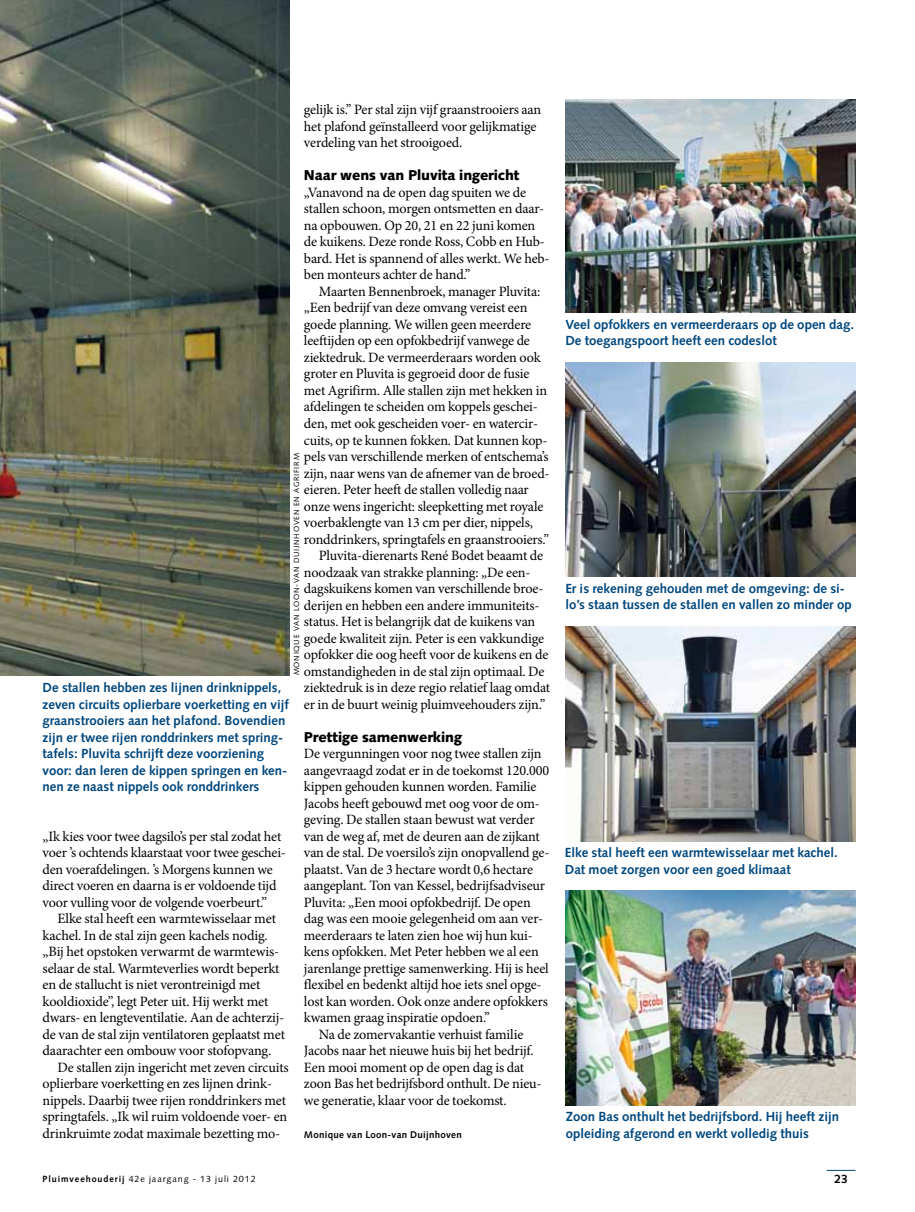
<style>
.page{position:relative;width:915px;height:1212px;background:#fff}
.page>*{position:absolute;margin:0;border:0;box-sizing:border-box;transform-origin:0 0}
.t1{font:14.25px/16.5px "Minion Pro";letter-spacing:-.01em;color:#000}
.t2{font:900 14.25px "Syntax LT Std";letter-spacing:-.01em;color:#000}
.t3{font:700 13.2px/16.5px "Syntax LT Std";color:#00477e}
.t4{font:700 12px "Syntax LT Std";color:#000}
.t5{font:700 9.75px "Syntax LT Std";letter-spacing:.025em;color:#000}
.t6{font:9px "Syntax LT Std";letter-spacing:.1em;color:#000}
.t7{font:7.5px "Syntax LT Std";letter-spacing:.1em;color:#000}
.s1{font-weight:700}
</style>
<div class="page">
<img style="left:0;top:0;width:289px;height:675px">
<img style="left:565px;top:362px;width:290px;height:215px">
<img style="left:565px;top:100px;width:290px;height:213px">
<img style="left:565px;top:890px;width:290px;height:215px">
<img style="left:565px;top:626px;width:289px;height:215px">
<svg style="left:826px;top:1170px;width:29px;height:1px"></svg>
<p class="t1" style="left:304px;top:102px;width:239px">gelijk is.” Per stal zijn vijf graanstrooiers aan het plafond geïnstalleerd voor gelijkmatige verdeling van het strooigoed.</p>
<p class="t2" style="left:304px;top:167px;width:217px">Naar wens van Pluvita ingericht</p>
<p class="t1" style="left:304px;top:184px;width:247px">„Vanavond na de open dag spuiten we de stallen schoon, morgen ontsmetten en daar&shy;na opbouwen. Op 20, 21 en 22 juni komen de kuikens. Deze ronde Ross, Cobb en Hub&shy;bard. Het is spannend of alles werkt. We heb&shy;ben monteurs achter de hand.”</p>
<p class="t1" style="left:319px;top:283px;width:223px">Maarten Bennenbroek, manager Pluvita:</p>
<p class="t1" style="left:304px;top:300px;width:225px">„Een bedrijf van deze omvang vereist een</p>
<p class="t1" style="left:304px;top:316px;width:229px">goede planning. We willen geen meerdere</p>
<p class="t1" style="left:304px;top:333px;width:227px">leeftijden op een opfokbedrijf vanwege de</p>
<p class="t1" style="left:304px;top:349px;width:238px">ziektedruk. De vermeerderaars worden ook</p>
<p class="t1" style="left:304px;top:366px;width:227px">groter en Pluvita is gegroeid door de fusie</p>
<p class="t1" style="left:304px;top:382px;width:244px">met Agrifirm. Alle stallen zijn met hekken in</p>
<p class="t1" style="left:304px;top:399px;width:235px">afdelingen te scheiden om koppels geschei-</p>
<p class="t1" style="left:304px;top:415px;width:235px">den, met ook gescheiden voer- en watercir-</p>
<p class="t1" style="left:304px;top:432px;width:245px">cuits, op te kunnen fokken. Dat kunnen kop-</p>
<p class="t1" style="left:304px;top:448px;width:246px">pels van verschillende merken of entschema’s</p>
<p class="t1" style="left:304px;top:465px;width:244px">zijn, naar wens van de afnemer van de broed--</p>
<p class="t1" style="left:304px;top:481px;width:226px">eieren. Peter heeft de stallen volledig naar</p>
<p class="t1" style="left:304px;top:498px;width:241px">onze wens ingericht: sleepketting met royale</p>
<p class="t1" style="left:304px;top:514px;width:230px">voerbaklengte van 13 cm per dier, nippels,</p>
<p class="t1" style="left:304px;top:531px;width:247px">ronddrinkers, springtafels en graanstrooiers.”</p>
<p class="t1" style="left:319px;top:547px;width:226px">Pluvita-dierenarts René Bodet beaamt de</p>
<p class="t1" style="left:304px;top:564px;width:228px">noodzaak van strakke planning: „De een-</p>
<p class="t1" style="left:304px;top:580px;width:241px">dagskuikens komen van verschillende broe-</p>
<p class="t1" style="left:304px;top:597px;width:237px">derijen en hebben een andere immuniteits-</p>
<p class="t1" style="left:304px;top:613px;width:233px">status. Het is belangrijk dat de kuikens van</p>
<p class="t1" style="left:304px;top:630px;width:241px">goede kwaliteit zijn. Peter is een vakkundige</p>
<p class="t1" style="left:304px;top:646px;width:246px">opfokker die oog heeft voor de kuikens en de</p>
<p class="t1" style="left:304px;top:663px;width:242px">omstandigheden in de stal zijn optimaal. De</p>
<p class="t1" style="left:304px;top:679px;width:247px">ziektedruk is in deze regio relatief laag omdat</p>
<p class="t1" style="left:304px;top:696px;width:243px">er in de buurt weinig pluimveehouders zijn.”</p>
<p class="t2" style="left:304px;top:728px;width:160px">Prettige samenwerking</p>
<p class="t1" style="left:304px;top:745px;width:239px">De vergunningen voor nog twee stallen zijn</p>
<p class="t1" style="left:304px;top:762px;width:247px">aangevraagd zodat er in de toekomst 120.000</p>
<p class="t1" style="left:304px;top:778px;width:234px">kippen gehouden kunnen worden. Familie</p>
<p class="t1" style="left:304px;top:795px;width:237px">Jacobs heeft gebouwd met oog voor de om-</p>
<p class="t1" style="left:304px;top:811px;width:232px">geving. De stallen staan bewust wat verder</p>
<p class="t1" style="left:304px;top:828px;width:237px">van de weg af, met de deuren aan de zijkant</p>
<p class="t1" style="left:304px;top:844px;width:247px">van de stal. De voersilo’s zijn onopvallend ge-</p>
<p class="t1" style="left:304px;top:861px;width:230px">plaatst. Van de 3 hectare wordt 0,6 hectare</p>
<p class="t1" style="left:304px;top:877px;width:242px">aangeplant. Ton van Kessel, bedrijfsadviseur</p>
<p class="t1" style="left:304px;top:894px;width:228px">Pluvita: „Een mooi opfokbedrijf. De open</p>
<p class="t1" style="left:304px;top:910px;width:240px">dag was een mooie gelegenheid om aan ver-</p>
<p class="t1" style="left:304px;top:927px;width:230px">meerderaars te laten zien hoe wij hun kui-</p>
<p class="t1" style="left:304px;top:943px;width:236px">kens opfokken. Met Peter hebben we al een</p>
<p class="t1" style="left:304px;top:960px;width:246px">jarenlange prettige samenwerking. Hij is heel</p>
<p class="t1" style="left:304px;top:976px;width:239px">flexibel en bedenkt altijd hoe iets snel opge-</p>
<p class="t1" style="left:304px;top:993px;width:245px">lost kan worden. Ook onze andere opfokkers</p>
<p class="t1" style="left:304px;top:1009px;width:187px">kwamen graag inspiratie opdoen.”</p>
<p class="t1" style="left:319px;top:1026px;width:206px">Na de zomervakantie verhuist familie</p>
<p class="t1" style="left:304px;top:1042px;width:231px">Jacobs naar het nieuwe huis bij het bedrijf.</p>
<p class="t1" style="left:304px;top:1059px;width:222px">Een mooi moment op de open dag is dat</p>
<p class="t1" style="left:304px;top:1075px;width:239px">zoon Bas het bedrijfsbord onthult. De nieu-</p>
<p class="t1" style="left:304px;top:1092px;width:204px">we generatie, klaar voor de toekomst.</p>
<p class="t5" style="left:304px;top:1128px;width:159px">Monique van Loon-van Duijnhoven</p>
<p class="t7" style="left:292px;top:675px;width:223px;rotate:-90deg">Monique van Loon-van Duijnhoven en Agrifirm</p>
<p class="t3" style="left:43px;top:679px;width:248px">De stallen hebben zes lijnen drinknippels, zeven circuits oplierbare voerketting en vijf graanstrooiers aan het plafond. Bovendien zijn er twee rijen ronddrinkers met spring&shy;tafels: Pluvita schrijft deze voorziening voor: dan leren de kippen springen en ken&shy;nen ze naast nippels ook ronddrinkers</p>
<p class="t1" style="left:43px;top:828px;width:245px">„Ik kies voor twee dagsilo’s per stal zodat het voer ’s ochtends klaarstaat voor twee geschei&shy;den voerafdelingen. ’s Morgens kunnen we direct voeren en daarna is er voldoende tijd voor vulling voor de volgende voerbeurt.”</p>
<p class="t1" style="left:57px;top:910px;width:220px">Elke stal heeft een warmtewisselaar met</p>
<p class="t1" style="left:43px;top:927px;width:227px">kachel. In de stal zijn geen kachels nodig.</p>
<p class="t1" style="left:43px;top:943px;width:238px">„Bij het opstoken verwarmt de warmtewis-</p>
<p class="t1" style="left:43px;top:960px;width:238px">selaar de stal. Warmteverlies wordt beperkt</p>
<p class="t1" style="left:43px;top:976px;width:219px">en de stallucht is niet verontreinigd met</p>
<p class="t1" style="left:43px;top:993px;width:227px">kooldioxide”, legt Peter uit. Hij werkt met</p>
<p class="t1" style="left:43px;top:1009px;width:243px">dwars- en lengteventilatie. Aan de achterzij-</p>
<p class="t1" style="left:43px;top:1026px;width:244px">de van de stal zijn ventilatoren geplaatst met</p>
<p class="t1" style="left:43px;top:1042px;width:230px">daarachter een ombouw voor stofopvang.</p>
<p class="t1" style="left:57px;top:1059px;width:233px">De stallen zijn ingericht met zeven circuits</p>
<p class="t1" style="left:43px;top:1075px;width:231px">oplierbare voerketting en zes lijnen drink-</p>
<p class="t1" style="left:43px;top:1092px;width:245px">nippels. Daarbij twee rijen ronddrinkers met</p>
<p class="t1" style="left:43px;top:1108px;width:246px">springtafels. „Ik wil ruim voldoende voer- en</p>
<p class="t1" style="left:43px;top:1125px;width:239px">drinkruimte zodat maximale bezetting mo-</p>
<p class="t3" style="left:565px;top:316px;width:290px">Veel opfokkers en vermeerderaars op de open dag.<br>De toegangspoort heeft een codeslot</p>
<p class="t3" style="left:565px;top:580px;width:288px">Er is rekening gehouden met de omgeving: de si&shy;lo’s staan tussen de stallen en vallen zo minder op</p>
<p class="t3" style="left:564px;top:844px;width:274px">Elke stal heeft een warmtewisselaar met kachel.<br>Dat moet zorgen voor een goed klimaat</p>
<p class="t3" style="left:565px;top:1108px;width:275px">Zoon Bas onthult het bedrijfsbord. Hij heeft zijn opleiding afgerond en werkt volledig thuis</p>
<p class="t6" style="left:43px;top:1173px;width:215px"><span class="s1">Pluimveehouderij</span> 42e jaargang - 13 juli 2012</p>
<p class="t4" style="left:834px;top:1172px;width:15px">23</p>
</div>
